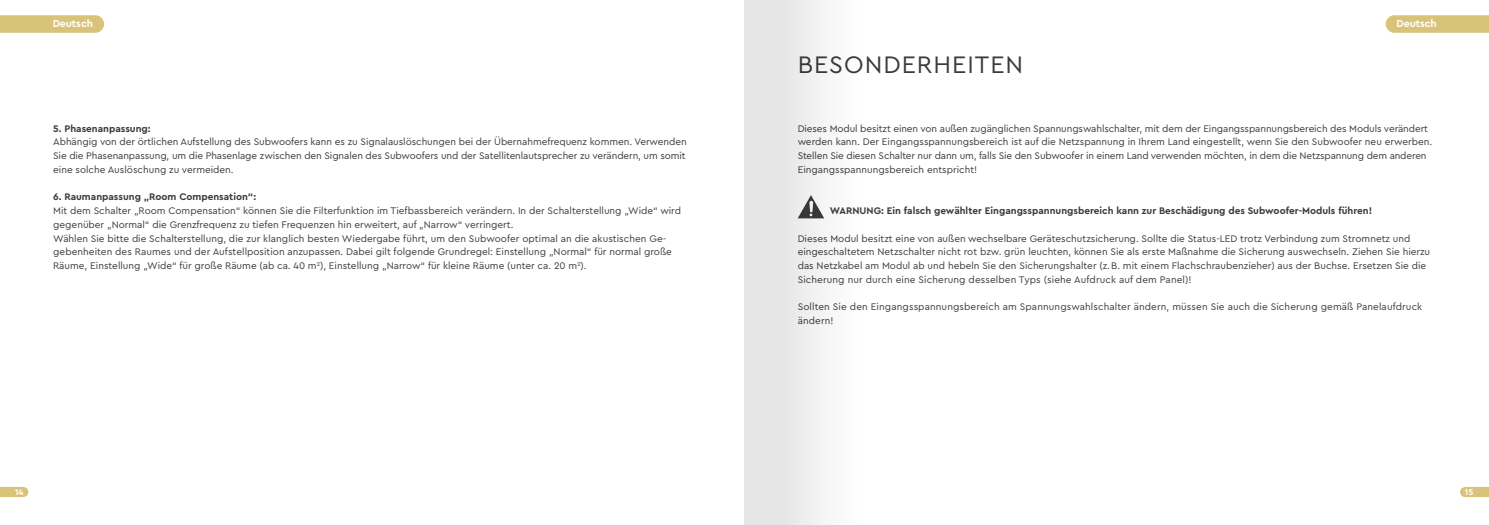
<style>
.page{position:relative;width:1489px;height:525px;background:#fff}
.page>*{position:absolute;margin:0;border:0;box-sizing:border-box;transform-origin:0 0}
.t1{font:25px "Cera Pro";letter-spacing:.04em;color:#3b3b3a}
.t2{font:700 10.62px "Cera Pro";letter-spacing:-.01em;color:#fff}
.t3{font:10px/13.8px "Cera Pro";color:#3b3b3a}
.t4{font:700 10px "Cera Pro";color:#3b3b3a}
.t5{font:700 8.75px "Cera Pro";color:#fff}
</style>
<div class="page">
<svg style="left:1385px;top:15px;width:103px;height:18px;background:#dac57e"></svg>
<svg style="left:1460px;top:487px;width:28px;height:10px"></svg>
<svg style="left:0;top:487px;width:28px;height:10px"></svg>
<svg style="left:0;top:15px;width:104px;height:18px;background:#dac57d"></svg>
<div style="left:744px;top:0;width:266px;height:524px;background:linear-gradient(to right,#e8e8e8,#fff)"></div>
<p class="t2" style="left:53px;top:17px;width:42px">Deutsch</p>
<p class="t4" style="left:53px;top:121px;width:99px">5. Phasenanpassung:</p>
<p class="t3" style="left:53px;top:134px;width:635px;text-align:justify">Abhängig von der örtlichen Aufstellung des Subwoofers kann es zu Signalauslöschungen bei der Übernahmefrequenz kommen. Verwenden Sie die Phasenanpassung, um die Phasenlage zwischen den Signalen des Subwoofers und der Satellitenlautsprecher zu verändern, um somit eine solche Auslöschung zu vermeiden.</p>
<p class="t4" style="left:53px;top:190px;width:204px">6. Raumanpassung „Room Compensation“:</p>
<p class="t3" style="left:53px;top:203px;width:629px">Mit dem Schalter „Room Compensation“ können Sie die Filterfunktion im Tiefbassbereich verändern. In der Schalterstellung „Wide“ wird gegenüber „Normal“ die Grenzfrequenz zu tiefen Frequenzen hin erweitert, auf „Narrow“ verringert.<br>Wählen Sie bitte die Schalterstellung, die zur klanglich besten Wiedergabe führt, um den Subwoofer optimal an die akustischen Ge&shy;gebenheiten des Raumes und der Aufstellposition anzupassen. Dabei gilt folgende Grundregel: Einstellung „Normal“ für normal große Räume, Einstellung „Wide“ für große Räume (ab ca. 40 m<sup>2</sup>), Einstellung „Narrow“ für kleine Räume (unter ca. 20 m<sup>2</sup>).</p>
<h1 class="t1" style="left:797px;top:48px;width:227px">BESONDERHEITEN</h1>
<p class="t2" style="left:1396px;top:17px;width:42px">Deutsch</p>
<p class="t3" style="left:797px;top:121px;width:636px">Dieses Modul besitzt einen von außen zugänglichen Spannungswahlschalter, mit dem der Eingangsspannungsbereich des Moduls verändert werden kann. Der Eingangsspannungsbereich ist auf die Netzspannung in Ihrem Land eingestellt, wenn Sie den Subwoofer neu erwerben.<br>Stellen Sie diesen Schalter nur dann um, falls Sie den Subwoofer in einem Land verwenden möchten, in dem die Netzspannung dem anderen Eingangsspannungsbereich entspricht!</p>
<p class="t4" style="left:829px;top:204px;width:544px">WARNUNG: Ein falsch gewählter Eingangsspannungsbereich kann zur Beschädigung des Subwoofer-Moduls führen!</p>
<p class="t3" style="left:797px;top:231px;width:634px">Dieses Modul besitzt eine von außen wechselbare Geräteschutzsicherung. Sollte die Status-LED trotz Verbindung zum Stromnetz und eingeschaltetem Netzschalter nicht rot bzw. grün leuchten, können Sie als erste Maßnahme die Sicherung auswechseln. Ziehen Sie hierzu das Netzkabel am Modul ab und hebeln Sie den Sicherungshalter (z.B. mit einem Flachschraubenzieher) aus der Buchse. Ersetzen Sie die Sicherung nur durch eine Sicherung desselben Typs (siehe Aufdruck auf dem Panel)!</p>
<p class="t3" style="left:797px;top:299px;width:626px">Sollten Sie den Eingangsspannungsbereich am Spannungswahlschalter ändern, müssen Sie auch die Sicherung gemäß Panelaufdruck ändern!</p>
<p class="t5" style="left:15px;top:486px;width:10px">14</p>
<p class="t5" style="left:1464px;top:486px;width:10px">15</p>
</div>
